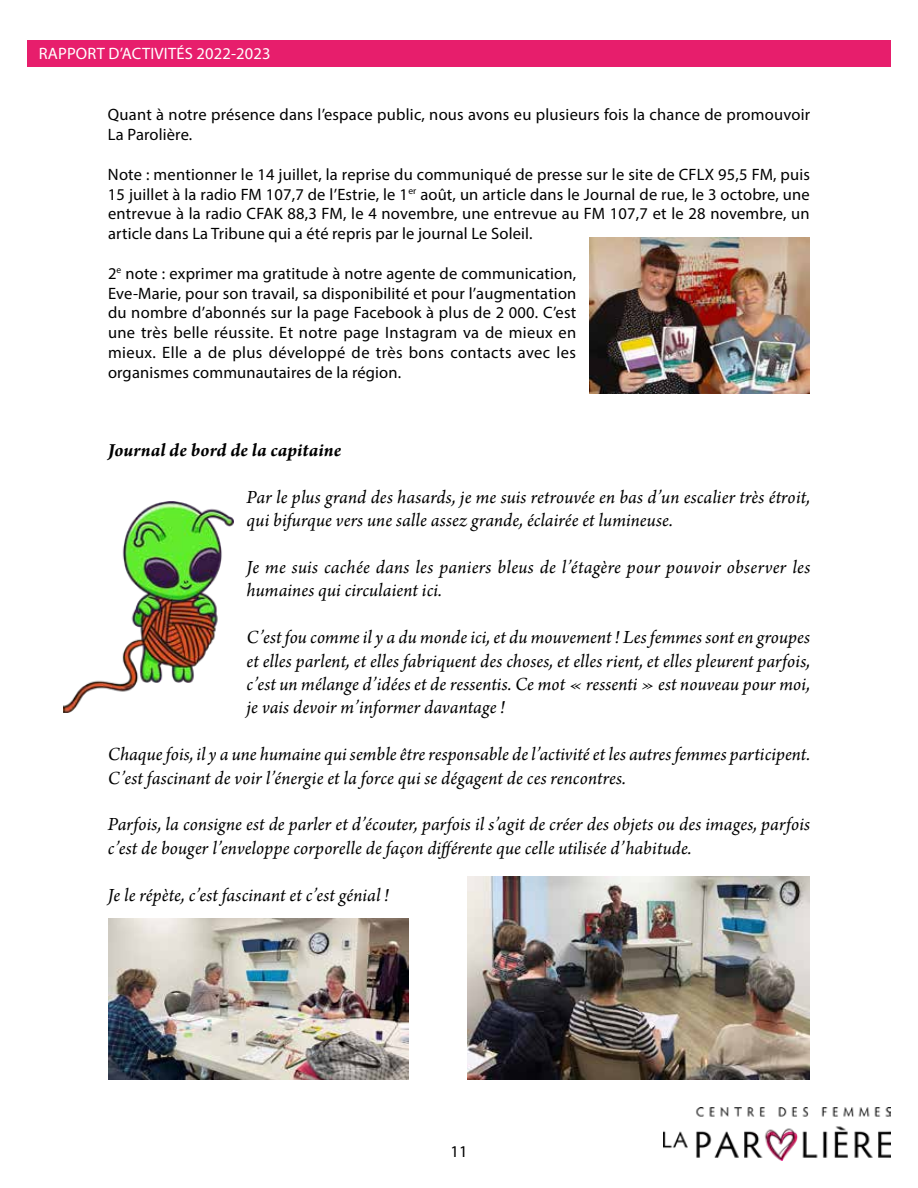
<style>
.page{position:relative;width:918px;height:1188px;background:#fff}
.page>*{position:absolute;margin:0;border:0;box-sizing:border-box;transform-origin:0 0}
.t1{font:italic 19.5px/23.4px "Arno Pro";letter-spacing:.005em;color:#000}
.t2{font:italic 700 19.5px "Arno Pro";letter-spacing:.005em;color:#000}
.t3{font:16.5px/19.8px "Myriad Pro";letter-spacing:.01em;color:#000;text-align:justify}
.t4{font:16.5px "Myriad Pro";letter-spacing:.01em;color:#fff}
</style>
<div class="page">
<div style="left:27px;top:40px;width:864px;height:28px;background:#e71e6c"></div>
<img style="left:663px;top:1107px;width:228px;height:54px">
<img style="left:590px;top:238px;width:220px;height:156px">
<img style="left:64px;top:501px;width:169px;height:212px">
<img style="left:468px;top:876px;width:342px;height:204px">
<img style="left:108px;top:918px;width:301px;height:162px">
<p class="t4" style="left:39px;top:43px;width:233px">RAPPORT D’ACTIVITÉS 2022-2023</p>
<p class="t3" style="left:108px;top:105px;width:704px">Quant à notre présence dans l’espace public, nous avons eu plusieurs fois la chance de promouvoir<br>La Parolière.</p>
<p class="t3" style="left:108px;top:164px;width:704px">Note : mentionner le 14 juillet, la reprise du communiqué de presse sur le site de CFLX 95,5 FM, puis 15 juillet à la radio FM 107,7 de l’Estrie, le 1<sup>er</sup> août, un article dans le Journal de rue, le 3 octobre, une entrevue à la radio CFAK 88,3 FM, le 4 novembre, une entrevue au FM 107,7 et le 28 novembre, un article dans La Tribune qui a été repris par le journal Le Soleil.</p>
<p class="t3" style="left:108px;top:263px;width:470px">2<sup>e</sup> note : exprimer ma gratitude à notre agente de communication, Eve-Marie, pour son travail, sa disponibilité et pour l’augmentation du nombre d’abonnés sur la page Facebook à plus de 2 000. C’est une très belle réussite. Et notre page Instagram va de mieux en mieux. Elle a de plus développé de très bons contacts avec les organismes communautaires de la région.</p>
<p class="t2" style="left:108px;top:439px;width:235px">Journal de bord de la capitaine</p>
<p class="t1" style="left:247px;top:486px;width:565px">Par le plus grand des hasards, je me suis retrouvée en bas d’un escalier très étroit, qui bifurque vers une salle assez grande, éclairée et lumineuse.</p>
<p class="t1" style="left:247px;top:557px;width:565px">Je me suis cachée dans les paniers bleus de l’étagère pour pouvoir observer les humaines qui circulaient ici.</p>
<p class="t1" style="left:247px;top:627px;width:565px;text-align:justify">C’est fou comme il y a du monde ici, et du mouvement! Les femmes sont en groupes et elles parlent, et elles fabriquent des choses, et elles rient, et elles pleurent parfois, c’est un mélange d’idées et de ressentis. Ce mot « ressenti » est nouveau pour moi, je vais devoir m’informer davantage!</p>
<p class="t1" style="left:108px;top:744px;width:704px">Chaque fois, il y a une humaine qui semble être responsable de l’activité et les autres femmes participent.<br>C’est fascinant de voir l’énergie et la force qui se dégagent de ces rencontres.</p>
<p class="t1" style="left:108px;top:814px;width:704px">Parfois, la consigne est de parler et d’écouter, parfois il s’agit de créer des objets ou des images, parfois c’est de bouger l’enveloppe corporelle de façon différente que celle utilisée d’habitude.</p>
<p class="t1" style="left:108px;top:884px;width:283px">Je le répète, c’est fascinant et c’est génial !</p>
<p class="t3" style="left:450px;top:1141px;width:19px">11</p>
</div>
